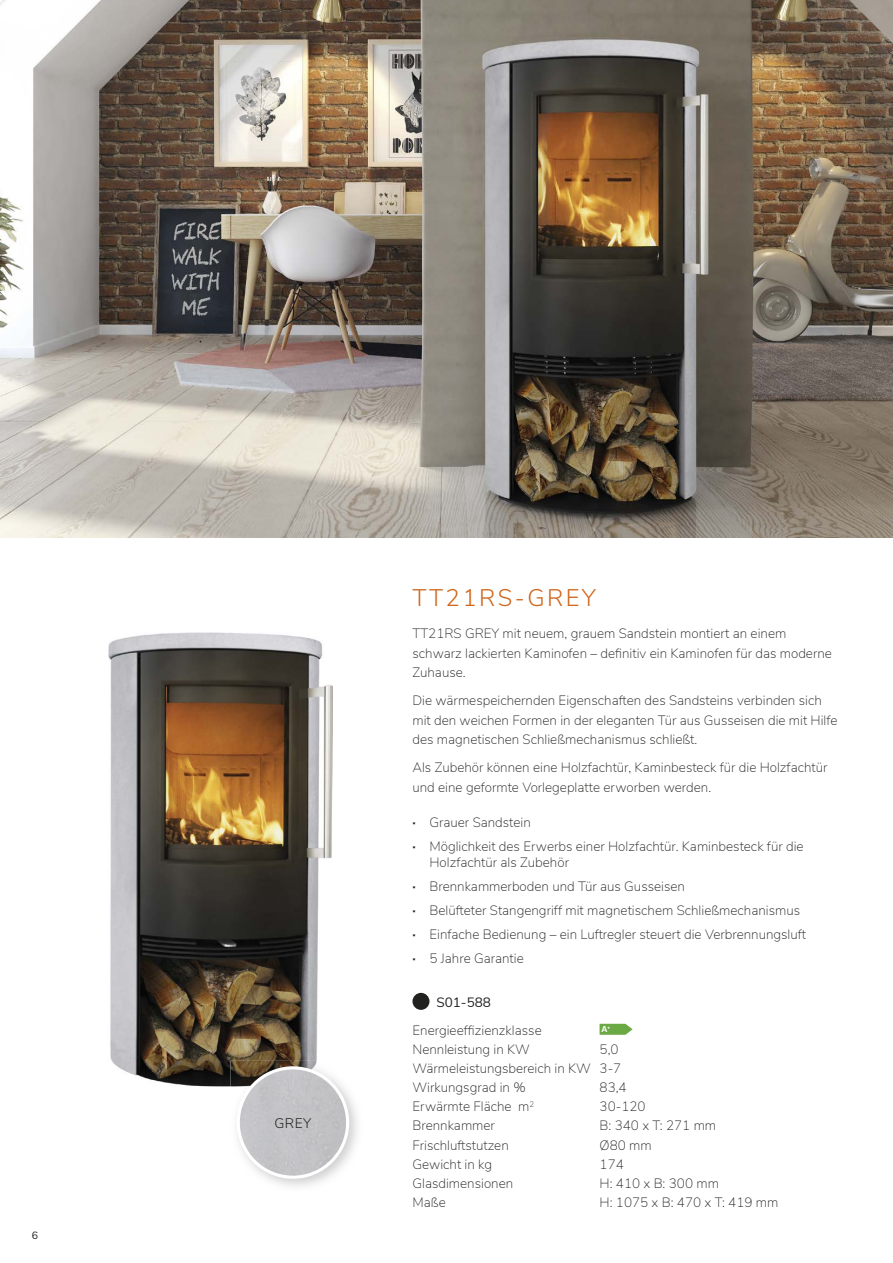
<style>
.page{position:relative;width:893px;height:1263px;background:#fff}
.page>*{position:absolute;margin:0;border:0;box-sizing:border-box;transform-origin:0 0}
.t1{font:300 24px "Nunito Sans";letter-spacing:.1em;color:#d0661c}
.t2{font:300 13.8px "Nunito Sans";color:#222221}
.t3{font:200 13.5px/24px "Nunito Sans";color:#222221}
.t4{font:13.5px "Nunito Sans";color:#222221}
.t5{font:10.5px "Nunito Sans";color:#222221}
.t6{font:700 8.4px "Univers";color:#fff}
.s1{font-weight:700}
</style>
<div class="page">
<img style="left:0;top:0;width:893px;height:538px">
<img style="left:109px;top:632px;width:223px;height:454px">
<img style="left:231px;top:1078px;width:126px;height:109px">
<img style="left:231px;top:1060px;width:101px;height:26px">
<div style="left:238px;top:1068px;width:110px;height:109px;background:#c3c3c6;border-radius:55px"></div>
<div style="left:237px;top:1066px;width:112px;height:113px;border:3px solid #fff;border-radius:50%"></div>
<div style="left:412px;top:993px;width:17px;height:17px;background:#222221;border-radius:50%"></div>
<svg style="left:600px;top:1024px;width:32px;height:11px"></svg>
<p class="t5" style="left:32px;top:1227px;width:8px">6</p>
<p class="t2" style="left:275px;top:1113px;width:38px">GREY</p>
<h1 class="t1" style="left:412px;top:580px;width:185px">TT21RS-GREY</h1>
<p class="t3" style="left:412px;top:623px;width:421px;line-height:19.5px">TT21RS GREY mit neuem, grauem Sandstein montiert an einem schwarz lackierten Kaminofen – definitiv ein Kaminofen für das moderne<br>Zuhause.</p>
<p class="t3" style="left:412px;top:690px;width:427px;line-height:19.5px">Die wärmespeichernden Eigenschaften des Sandsteins verbinden sich mit den weichen Formen in der eleganten Tür aus Gusseisen die mit Hilfe des magnetischen Schließmechanismus schließt.</p>
<p class="t3" style="left:412px;top:757px;width:416px;line-height:19.5px">Als Zubehör können eine Holzfachtür, Kaminbesteck für die Holzfachtür und eine geformte Vorlegeplatte erworben werden.</p>
<p class="t3" style="left:412px;top:810px;width:393px"><span class="s1">·</span> Grauer Sandstein<br><span class="s1">·</span> Möglichkeit des Erwerbs einer Holzfachtür. Kaminbesteck für die</p>
<p class="t3" style="left:412px;top:850px;width:395px;text-indent:17px">Holzfachtür als Zubehör<br><span class="s1">·</span> Brennkammerboden und Tür aus Gusseisen<br><span class="s1">·</span> Belüfteter Stangengriff mit magnetischem Schließmechanismus <span class="s1">·</span> Einfache Bedienung – ein Luftregler steuert die Verbrennungsluft <span class="s1">·</span> 5 Jahre Garantie</p>
<p class="t4" style="left:436px;top:992px;width:56px">S01-588</p>
<p class="t3" style="left:412px;top:1017px;width:131px">Energieeffizienzklasse</p>
<p class="t6" style="left:602px;top:1024px;width:10px">A<sup>+</sup></p>
<p class="t3" style="left:412px;top:1037px;width:119px">Nennleistung in KW</p>
<p class="t3" style="left:412px;top:1039px;width:210px;line-height:19.2px;text-indent:187px">5,0<br>Wärmeleistungsbereich in KW 3-7<br>Wirkungsgrad in %</p>
<p class="t3" style="left:600px;top:1075px;width:29px">83,4</p>
<p class="t3" style="left:412px;top:1094px;width:123px">Erwärmte Fläche m<sup>2</sup></p>
<p class="t3" style="left:600px;top:1094px;width:48px">30-120</p>
<p class="t3" style="left:412px;top:1113px;width:84px">Brennkammer</p>
<p class="t3" style="left:600px;top:1113px;width:118px">B: 340 x T: 271 mm</p>
<p class="t3" style="left:412px;top:1132px;width:98px">Frischluftstutzen</p>
<p class="t3" style="left:600px;top:1132px;width:54px">Ø80 mm</p>
<p class="t3" style="left:412px;top:1151px;width:81px">Gewicht in kg</p>
<p class="t3" style="left:600px;top:1151px;width:26px">174</p>
<p class="t3" style="left:412px;top:1170px;width:102px">Glasdimensionen</p>
<p class="t3" style="left:600px;top:1170px;width:121px">H: 410 x B: 300 mm</p>
<p class="t3" style="left:412px;top:1190px;width:35px">Maße</p>
<p class="t3" style="left:600px;top:1190px;width:180px">H: 1075 x B: 470 x T: 419 mm</p>
</div>
